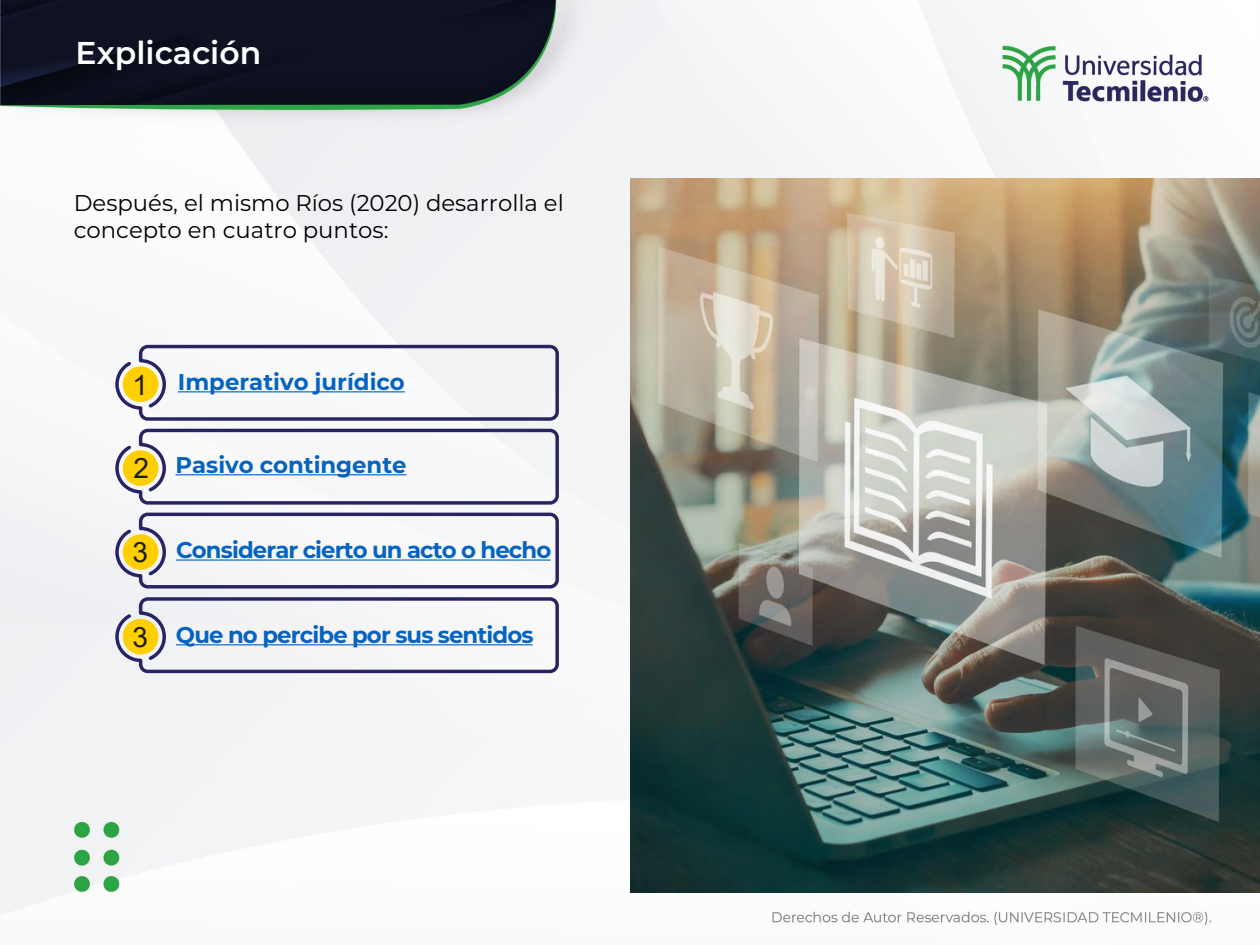
<style>
.page{position:relative;width:1260px;height:945px;background:#fff}
.page>*{position:absolute;margin:0;border:0;box-sizing:border-box;transform-origin:0 0}
.t1{font:600 31.5px "Montserrat";color:#fff}
.t2{font:28px "Arial";color:#1d1d1b}
.t3{font:22.75px/27.3px "Montserrat";color:#000}
.t4{font:700 22.75px "Montserrat";letter-spacing:-.035em;color:#0563c1}
.t5{font:700 22.75px "Montserrat";color:#0563c1}
</style>
<div class="page">
<img style="left:0;top:0;width:1260px;height:925px">
<img style="left:630px;top:178px;width:630px;height:714px">
<svg style="left:114px;top:343px;width:447px;height:247px"></svg>
<svg style="left:114px;top:596px;width:447px;height:79px"></svg>
<h1 class="t1" style="left:76px;top:31px;width:187px">Explicación</h1>
<p class="t3" style="left:74px;top:188px;width:492px">Después, el mismo Ríos (2020) desarrolla el concepto en cuatro puntos:</p>
<p class="t2" style="left:132px;top:366px;width:17px">1</p>
<p class="t5" style="left:178px;top:365px;width:229px">Imperativo jurídico</p>
<p class="t2" style="left:133px;top:449px;width:17px">2</p>
<p class="t5" style="left:175px;top:448px;width:233px">Pasivo contingente</p>
<p class="t2" style="left:133px;top:533px;width:17px">3</p>
<p class="t4" style="left:176px;top:533px;width:377px">Considerar cierto un acto o hecho</p>
<p class="t2" style="left:133px;top:618px;width:17px">3</p>
<p class="t4" style="left:176px;top:618px;width:359px">Que no percibe por sus sentidos</p>
</div>
